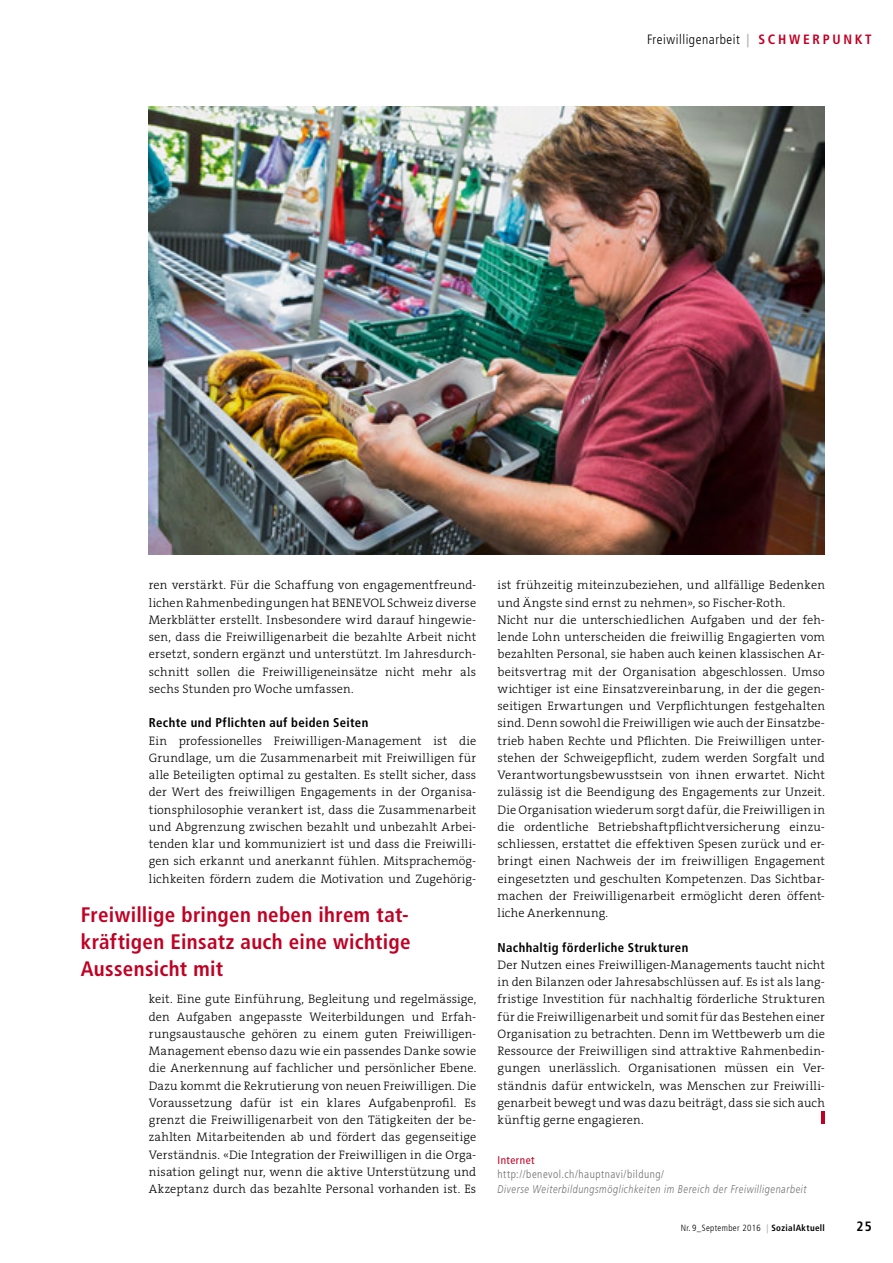
<style>
.page{position:relative;width:893px;height:1263px;background:#fff}
.page>*{position:absolute;margin:0;border:0;box-sizing:border-box;transform-origin:0 0}
.t1{font:700 condensed 21px/27px "Frutiger";letter-spacing:.015em;color:#c10024}
.t2{font:300 condensed 13.5px "Frutiger";letter-spacing:.04em;color:#000}
.t3{font:700 condensed 13.5px "Frutiger";color:#000}
.t4{font:700 condensed 12.75px "Frutiger";letter-spacing:.03em;color:#000}
.t5{font:300 12.3px/17.2px "The Serif B3";letter-spacing:.01em;color:#000;text-align:justify}
.t6{font:italic 300 11.25px "Frutiger";letter-spacing:.07em;color:#6e6e6e;scale:.8 1}
.t7{font:300 condensed 11.25px "Frutiger";letter-spacing:.045em;color:#6e6e6e}
.t8{font:condensed 11.25px "Frutiger";letter-spacing:.045em;color:#c10024}
.t9{font:300 condensed 9px "Frutiger";letter-spacing:.04em;color:#000}
.s1{font-weight:700;color:#b1b2b3}
.s2{font-weight:700;color:#c10024}
.s3{font-weight:700}
</style>
<div class="page">
<svg style="left:822px;top:1111px;width:3px;height:13px"></svg>
<img style="left:149px;top:106px;width:676px;height:449px">
<p class="t2" style="left:647px;top:32px;width:226px">Freiwilligenarbeit <span class="s1">|</span> <span class="s2">S C H W E R P U N K T</span></p>
<p class="t5" style="left:149px;top:577px;width:329px">ren verstärkt. Für die Schaffung von engagementfreund&shy;lichen Rahmenbedingungen hat BENEVOL Schweiz diverse Merkblätter erstellt. Insbesondere wird darauf hingewie&shy;sen, dass die Freiwilligenarbeit die bezahlte Arbeit nicht ersetzt, sondern ergänzt und unterstützt. Im Jahresdurch&shy;schnitt sollen die Freiwilligeneinsätze nicht mehr als sechs Stunden pro Woche umfassen.</p>
<p class="t4" style="left:149px;top:715px;width:221px">Rechte und Pflichten auf beiden Seiten</p>
<p class="t5" style="left:149px;top:732px;width:329px">Ein professionelles Freiwilligen-Management ist die Grundlage, um die Zusammenarbeit mit Freiwilligen für alle Beteiligten optimal zu gestalten. Es stellt sicher, dass der Wert des freiwilligen Engagements in der Organisa&shy;tionsphilosophie verankert ist, dass die Zusammenarbeit und Abgrenzung zwischen bezahlt und unbezahlt Arbei&shy;tenden klar und kommuniziert ist und dass die Freiwilli&shy;gen sich erkannt und anerkannt fühlen. Mitsprachemög&shy;lichkeiten fördern zudem die Motivation und Zugehörig-</p>
<h1 class="t1" style="left:81px;top:901px;width:331px">Freiwillige bringen neben ihrem tat&shy;kräftigen Einsatz auch eine wichtige<br>Aussensicht mit</h1>
<p class="t5" style="left:149px;top:991px;width:329px">keit. Eine gute Einführung, Begleitung und regelmässige, den Aufgaben angepasste Weiterbildungen und Erfah&shy;rungsaustausche gehören zu einem guten Freiwilligen-Management ebenso dazu wie ein passendes Danke sowie die Anerkennung auf fachlicher und persönlicher Ebene.<br>Dazu kommt die Rekrutierung von neuen Freiwilligen. Die Voraussetzung dafür ist ein klares Aufgabenprofil. Es grenzt die Freiwilligenarbeit von den Tätigkeiten der be&shy;zahlten Mitarbeitenden ab und fördert das gegenseitige Verständnis. «Die Integration der Freiwilligen in die Orga&shy;nisation gelingt nur, wenn die aktive Unterstützung und Akzeptanz durch das bezahlte Personal vorhanden ist. Es</p>
<p class="t5" style="left:497px;top:577px;width:329px;text-align:left">ist frühzeitig miteinzubeziehen, und allfällige Bedenken und Ängste sind ernst zu nehmen», so Fischer-Roth.<br>Nicht nur die unterschiedlichen Aufgaben und der feh&shy;lende Lohn unterscheiden die freiwillig Engagierten vom bezahlten Personal, sie haben auch keinen klassischen Ar&shy;beitsvertrag mit der Organisation abgeschlossen. Umso wichtiger ist eine Einsatzvereinbarung, in der die gegen&shy;seitigen Erwartungen und Verpflichtungen festgehalten sind. Denn sowohl die Freiwilligen wie auch der Einsatzbe&shy;trieb haben Rechte und Pflichten. Die Freiwilligen unter&shy;stehen der Schweigepflicht, zudem werden Sorgfalt und Verantwortungsbewusstsein von ihnen erwartet. Nicht zulässig ist die Beendigung des Engagements zur Unzeit.<br>Die Organisation wiederum sorgt dafür, die Freiwilligen in die ordentliche Betriebshaftpflichtversicherung einzu&shy;schliessen, erstattet die effektiven Spesen zurück und er&shy;bringt einen Nachweis der im freiwilligen Engagement eingesetzten und geschulten Kompetenzen. Das Sichtbar&shy;machen der Freiwilligenarbeit ermöglicht deren öffent&shy;liche Anerkennung.</p>
<p class="t4" style="left:497px;top:940px;width:192px">Nachhaltig förderliche Strukturen</p>
<p class="t5" style="left:497px;top:957px;width:329px">Der Nutzen eines Freiwilligen-Managements taucht nicht in den Bilanzen oder Jahresabschlüssen auf. Es ist als lang&shy;fristige Investition für nachhaltig förderliche Strukturen für die Freiwilligenarbeit und somit für das Bestehen einer Organisation zu betrachten. Denn im Wettbewerb um die Ressource der Freiwilligen sind attraktive Rahmenbedin&shy;gungen unerlässlich. Organisationen müssen ein Ver&shy;ständnis dafür entwickeln, was Menschen zur Freiwilli&shy;genarbeit bewegt und was dazu beiträgt, dass sie sich auch künftig gerne engagieren.</p>
<p class="t8" style="left:497px;top:1153px;width:39px">Internet</p>
<p class="t7" style="left:497px;top:1168px;width:168px">http://benevol.ch/hauptnavi/bildung/</p>
<p class="t6" style="left:497px;top:1182px;width:388px">Diverse Weiterbildungsmöglichkeiten im Bereich der Freiwilligenarbeit</p>
<p class="t9" style="left:681px;top:1222px;width:146px">Nr. 9_September 2016 <span class="s1">|</span> <span class="s3">SozialAktuell</span></p>
<p class="t3" style="left:856px;top:1218px;width:17px">25</p>
</div>
